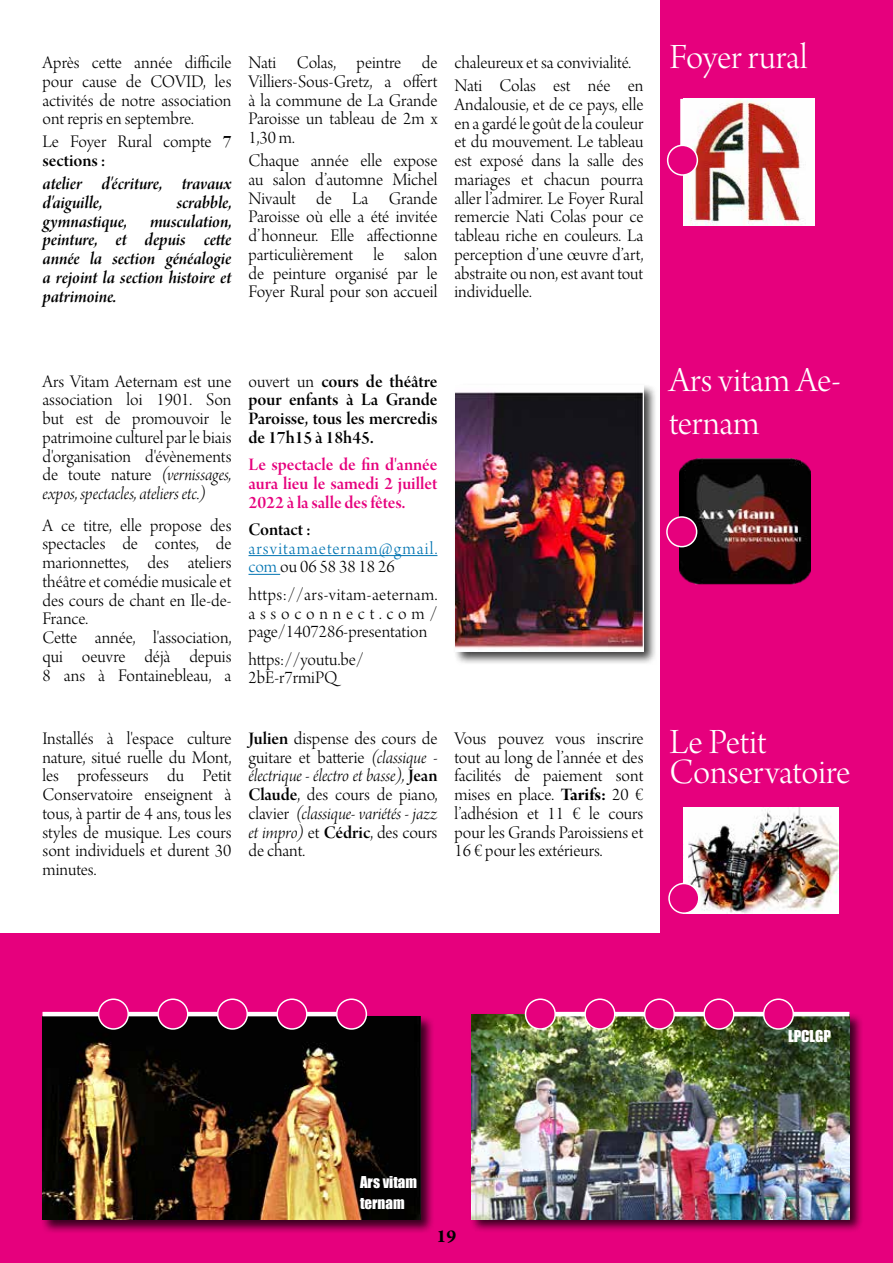
<style>
.page{position:relative;width:893px;height:1263px;background:#fff}
.page>*{position:absolute;margin:0;border:0;box-sizing:border-box;transform-origin:0 0}
.t1{font:37.5px/43.2px "Arno Pro Light Display";color:#fff}
.t2{font:700 19.5px "Arno Pro";color:#000}
.t3{font:18.75px/18.8px "Arno Pro Light Display";color:#000;text-align:justify}
.t4{font:18.75px/18.8px "Arno Pro Smbd Italic Display";letter-spacing:-.005em;color:#000}
.t5{font:18.75px/18.8px "Arno Pro Smbd Display";color:#000;text-align:justify}
.t6{font:18.75px "Arno Pro Light Italic Display";color:#000}
.t7{font:18.75px/18.8px "Arno Pro Smbd Display";color:#e6007d;text-align:justify}
.t8{font:18.75px/18.8px "Arno Pro Light Display";letter-spacing:.05em;color:#0074b2}
.t9{font:15px/21.5px "Impact";color:#fff}
.s1{font-family:"Arno Pro Smbd Display"}
.s2{font-family:"Arno Pro Light Italic Display"}
.s3{font-family:"Arno Pro Light Display"}
.s4{color:#000}
.s5{font-family:"Arno Pro Bold Display"}
</style>
<div class="page">
<div style="left:0;top:933px;width:661px;height:330px;background:#e6007d"></div>
<div style="left:661px;top:0;width:232px;height:1263px;background:#e6007d"></div>
<hr style="left:248px;top:555px;width:189px;height:1px;background:#0074b2">
<hr style="left:248px;top:574px;width:32px;height:1px;background:#0074b2">
<div style="left:470px;top:1012px;width:394px;height:221px;background:#000;opacity:.75"></div>
<img style="left:472px;top:1015px;width:378px;height:204px">
<div style="left:40px;top:1014px;width:394px;height:220px;background:#000;opacity:.75"></div>
<img style="left:43px;top:1016px;width:377px;height:204px">
<div style="left:453px;top:383px;width:204px;height:282px;background:#000;opacity:.75"></div>
<img style="left:455px;top:385px;width:188px;height:266px">
<img style="left:679px;top:458px;width:131px;height:127px">
<div style="left:679px;top:470px;width:5px;height:64px;background:#000"></div>
<div style="left:667px;top:517px;width:30px;height:30px;background:#e6007d;border-radius:50%"></div>
<div style="left:666px;top:516px;width:31px;height:31px;border:2px solid #fff;border-radius:50%"></div>
<img style="left:684px;top:98px;width:131px;height:127px">
<div style="left:680px;top:99px;width:5px;height:64px;background:#fff"></div>
<div style="left:668px;top:145px;width:29px;height:30px;background:#e6007d;border-radius:50%"></div>
<div style="left:667px;top:145px;width:31px;height:31px;border:2px solid #fff;border-radius:50%"></div>
<hr style="left:533px;top:1012px;width:316px;height:4px;background:#fff">
<div style="left:526px;top:999px;width:29px;height:30px;background:#e6007d;border-radius:50%"></div>
<div style="left:525px;top:998px;width:31px;height:32px;border:2px solid #fff;border-radius:50%"></div>
<div style="left:764px;top:999px;width:29px;height:30px;background:#e6007d;border-radius:50%"></div>
<div style="left:763px;top:998px;width:31px;height:32px;border:2px solid #fff;border-radius:50%"></div>
<div style="left:704px;top:999px;width:30px;height:30px;background:#e6007d;border-radius:50%"></div>
<div style="left:703px;top:998px;width:31px;height:32px;border:2px solid #fff;border-radius:50%"></div>
<div style="left:645px;top:999px;width:29px;height:30px;background:#e6007d;border-radius:50%"></div>
<div style="left:644px;top:998px;width:31px;height:32px;border:2px solid #fff;border-radius:50%"></div>
<div style="left:585px;top:999px;width:30px;height:30px;background:#e6007d;border-radius:50%"></div>
<div style="left:584px;top:998px;width:31px;height:32px;border:2px solid #fff;border-radius:50%"></div>
<hr style="left:43px;top:1012px;width:316px;height:4px;background:#fff">
<div style="left:337px;top:999px;width:29px;height:30px;background:#e6007d;border-radius:50%"></div>
<div style="left:336px;top:998px;width:31px;height:32px;border:2px solid #fff;border-radius:50%"></div>
<div style="left:99px;top:999px;width:29px;height:30px;background:#e6007d;border-radius:50%"></div>
<div style="left:98px;top:998px;width:31px;height:32px;border:2px solid #fff;border-radius:50%"></div>
<div style="left:158px;top:999px;width:30px;height:30px;background:#e6007d;border-radius:50%"></div>
<div style="left:157px;top:998px;width:32px;height:32px;border:2px solid #fff;border-radius:50%"></div>
<div style="left:218px;top:999px;width:29px;height:30px;background:#e6007d;border-radius:50%"></div>
<div style="left:217px;top:998px;width:31px;height:32px;border:2px solid #fff;border-radius:50%"></div>
<div style="left:277px;top:999px;width:30px;height:30px;background:#e6007d;border-radius:50%"></div>
<div style="left:276px;top:998px;width:32px;height:32px;border:2px solid #fff;border-radius:50%"></div>
<img style="left:684px;top:807px;width:154px;height:106px">
<hr style="left:684px;top:808px;width:4px;height:89px;background:#fff">
<div style="left:669px;top:883px;width:30px;height:30px;background:#e6007d;border-radius:50%"></div>
<div style="left:668px;top:883px;width:31px;height:31px;border:2px solid #fff;border-radius:50%"></div>
<p class="t3" style="left:43px;top:54px;width:190px">Après cette année difficile</p>
<p class="t3" style="left:43px;top:73px;width:190px">pour cause de COVID, les activités de notre association ont repris en septembre.</p>
<p class="t3" style="left:43px;top:134px;width:190px">Le Foyer Rural compte <span class="s1">7</span></p>
<p class="t5" style="left:43px;top:152px;width:64px">sections :</p>
<p class="t4" style="left:43px;top:175px;width:190px">atelier d'écriture, travaux d'aiguille,</p>
<p class="t4" style="left:43px;top:194px;width:190px;text-align:justify;text-indent:134px">scrabble, gymnastique, musculation, peinture, et depuis cette année la section généalogie a rejoint la section histoire et patrimoine.</p>
<p class="t3" style="left:248px;top:54px;width:190px">Nati Colas, peintre de Villiers-Sous-Gretz, a offert à la commune de La Grande Paroisse un tableau de 2m x 1,30 m.</p>
<p class="t3" style="left:248px;top:152px;width:190px">Chaque année elle expose au salon d’automne Michel Nivault de La Grande Paroisse où elle a été invitée d’honneur. Elle affectionne particulièrement le salon de peinture organisé par le Foyer Rural pour son accueil</p>
<p class="t3" style="left:454px;top:52px;width:190px;line-height:23px">chaleureux et sa convivialité.<br>Nati Colas est née en</p>
<p class="t3" style="left:454px;top:96px;width:190px">Andalousie, et de ce pays, elle en a gardé le goût de la couleur et du mouvement. Le tableau est exposé dans la salle des mariages et chacun pourra aller l’admirer. Le Foyer Rural remercie Nati Colas pour ce tableau riche en couleurs. La perception d’une œuvre d’art, abstraite ou non, est avant tout individuelle.</p>
<h1 class="t1" style="left:669px;top:38px;width:139px">Foyer rural</h1>
<p class="t3" style="left:43px;top:373px;width:190px">Ars Vitam Aeternam est une association loi 1901. Son but est de promouvoir le patrimoine culturel par le biais d'organisation d'évènements de toute nature <span class="s2">(vernissages,</span></p>
<p class="t6" style="left:43px;top:483px;width:165px">expos, spectacles, ateliers etc.)</p>
<p class="t3" style="left:43px;top:517px;width:190px;text-align:left">A ce titre, elle propose des spectacles de contes, de marionnettes, des ateliers théâtre et comédie musicale et des cours de chant en Ile-de-<br>France.<br>Cette année, l'association, qui oeuvre déjà depuis<br>8 ans à Fontainebleau, a</p>
<p class="t5" style="left:248px;top:373px;width:190px"><span class="s3">ouvert un</span> cours de théâtre pour enfants à La Grande Paroisse, tous les mercredis de 17h15 à 18h45.</p>
<p class="t7" style="left:248px;top:456px;width:190px">Le spectacle de fin d'année aura lieu le samedi 2 juillet 2022 à la salle des fêtes.</p>
<p class="t5" style="left:248px;top:521px;width:64px">Contact :</p>
<p class="t8" style="left:248px;top:540px;width:190px">arsvitamaeternam@gmail. com <span class="s4">ou 06 58 38 18 26</span></p>
<p class="t3" style="left:248px;top:586px;width:190px">https://ars-vitam-aeternam. assoconnect.com/ page/1407286-presentation</p>
<p class="t3" style="left:248px;top:651px;width:117px">https://youtu.be/<br>2bE-r7rmiPQ</p>
<p class="t3" style="left:43px;top:730px;width:190px">Installés à l'espace culture nature, situé ruelle du Mont, les professeurs du Petit Conservatoire enseignent à tous, à partir de 4 ans, tous les styles de musique. Les cours sont individuels et durent 30 minutes.</p>
<p class="t3" style="left:248px;top:730px;width:190px"><span class="s1">Julien</span> dispense des cours de guitare et batterie <span class="s2">(classique -</span></p>
<p class="t6" style="left:248px;top:765px;width:190px">électrique - électro et basse), <span class="s1">Jean</span></p>
<p class="t3" style="left:248px;top:786px;width:190px"><span class="s1">Claude</span>, des cours de piano,</p>
<p class="t6" style="left:248px;top:803px;width:190px"><span class="s3">clavier</span> (classique- variétés - jazz</p>
<p class="t3" style="left:248px;top:824px;width:190px"><span class="s2">et impro)</span> et <span class="s1">Cédric</span>, des cours de chant.</p>
<p class="t3" style="left:454px;top:730px;width:190px">Vous pouvez vous inscrire tout au long de l’année et des facilités de paiement sont mises en place. <span class="s5">Tarifs:</span> 20 € l’adhésion et 11 € le cours pour les Grands Paroissiens et 16 € pour les extérieurs.</p>
<h1 class="t1" style="left:669px;top:361px;width:173px">Ars vitam Ae&shy;ternam</h1>
<h1 class="t1" style="left:670px;top:730px;width:182px;line-height:30px">Le Petit<br>Conservatoire</h1>
<p class="t9" style="left:360px;top:1171px;width:59px">Ars vitam ternam</p>
<p class="t2" style="left:437px;top:1225px;width:21px">19</p>
<p class="t9" style="left:788px;top:1024px;width:44px">LPCLGP</p>
</div>
